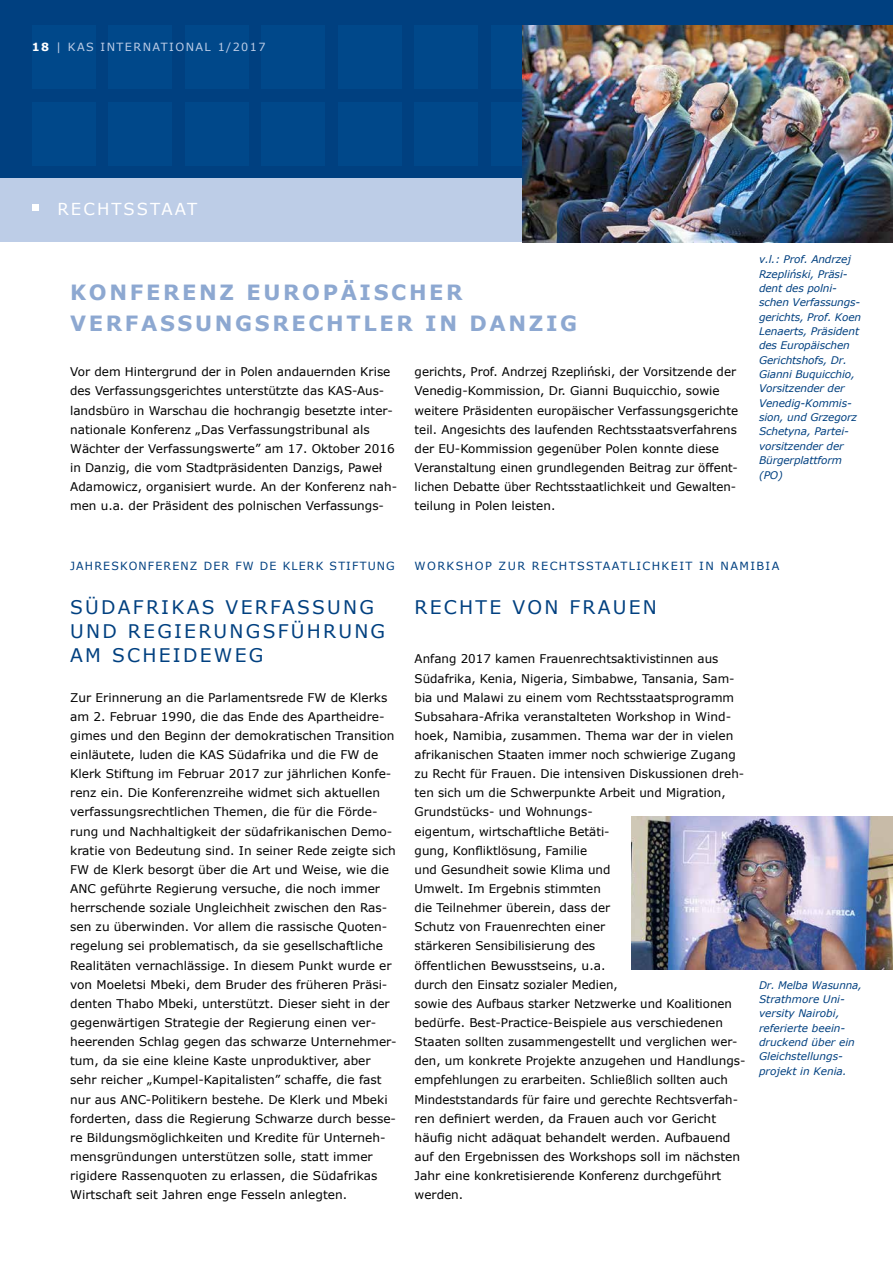
<style>
.page{position:relative;width:893px;height:1263px;background:#fff}
.page>*{position:absolute;margin:0;border:0;box-sizing:border-box;transform-origin:0 0}
.t1{font:700 21px/31.5px "Verdana";letter-spacing:.125em;color:#8da8d1}
.t2{font:18.75px/24.5px "Verdana";letter-spacing:.12em;color:#004080}
.t3{font:16.5px "Verdana";letter-spacing:.125em;color:#fff}
.t4{font:12px/19.2px "Verdana";color:#000}
.t5{font:11.25px "Verdana";letter-spacing:.12em;color:#004080}
.t6{font:11.25px "Verdana";letter-spacing:.125em;color:#bdcde7}
.t7{font:italic 10.5px/14.4px "Verdana";letter-spacing:-.01em;color:#004080}
.s1{font-weight:700;color:#fff}
</style>
<div class="page">
<div style="left:0;top:0;width:893px;height:179px;background:#004080"></div>
<div style="left:0;top:179px;width:893px;height:63px;background:#bdcde7"></div>
<div style="left:32px;top:26px;width:64px;height:63px;background:#00488a"></div>
<div style="left:32px;top:102px;width:64px;height:64px;background:#00488a"></div>
<div style="left:108px;top:26px;width:64px;height:63px;background:#00488a"></div>
<div style="left:108px;top:102px;width:64px;height:64px;background:#00488a"></div>
<div style="left:185px;top:26px;width:64px;height:63px;background:#00488a"></div>
<div style="left:185px;top:102px;width:64px;height:64px;background:#00488a"></div>
<div style="left:261px;top:26px;width:64px;height:63px;background:#00488a"></div>
<div style="left:261px;top:102px;width:64px;height:64px;background:#00488a"></div>
<div style="left:338px;top:26px;width:64px;height:63px;background:#00488a"></div>
<div style="left:338px;top:102px;width:64px;height:64px;background:#00488a"></div>
<div style="left:415px;top:26px;width:63px;height:63px;background:#00488a"></div>
<div style="left:415px;top:102px;width:63px;height:64px;background:#00488a"></div>
<div style="left:491px;top:26px;width:64px;height:63px;background:#00488a"></div>
<div style="left:491px;top:102px;width:64px;height:64px;background:#00488a"></div>
<div style="left:32px;top:204px;width:7px;height:7px;background:#fff"></div>
<img style="left:523px;top:26px;width:370px;height:216px">
<img style="left:631px;top:816px;width:262px;height:153px">
<p class="t6" style="left:32px;top:40px;width:235px"><span class="s1">18</span> | KAS INTERNATIONAL 1/2017</p>
<h3 class="t3" style="left:57px;top:198px;width:141px">RECHTSSTAAT</h3>
<h1 class="t1" style="left:70px;top:276px;width:509px">KONFERENZ EUROPÄISCHER<br>VERFASSUNGSRECHTLER IN DANZIG</h1>
<p class="t4" style="left:70px;top:362px;width:328px">Vor dem Hintergrund der in Polen andauernden Krise des Verfassungsgerichtes unterstützte das KAS-Aus&shy;landsbüro in Warschau die hochrangig besetzte inter&shy;nationale Konferenz „Das Verfassungstribunal als Wächter der Verfassungswerte” am 17. Oktober 2016 in Danzig, die vom Stadtpräsidenten Danzigs, Paweł Adamowicz, organisiert wurde. An der Konferenz nah&shy;men u.a. der Präsident des polnischen Verfassungs-</p>
<p class="t4" style="left:415px;top:362px;width:325px">gerichts, Prof. Andrzej Rzepliński, der Vorsitzende der Venedig-Kommission, Dr. Gianni Buquicchio, sowie weitere Präsidenten europäischer Verfassungsgerichte teil. Angesichts des laufenden Rechtsstaatsverfahrens der EU-Kommission gegenüber Polen konnte diese Veranstaltung einen grundlegenden Beitrag zur öffent&shy;lichen Debatte über Rechtsstaatlichkeit und Gewalten&shy;teilung in Polen leisten.</p>
<p class="t7" style="left:759px;top:252px;width:104px">v.l.: Prof. Andrzej<br>Rzepliński, Präsi&shy;dent des polni&shy;schen Verfassungs&shy;gerichts, Prof. Koen<br>Lenaerts, Präsident des Europäischen<br>Gerichtshofs, Dr.<br>Gianni Buquicchio,<br>Vorsitzender der<br>Venedig-Kommis&shy;sion, und Grzegorz<br>Schetyna, Partei&shy;vorsitzender der<br>Bürgerplattform (PO)</p>
<p class="t5" style="left:70px;top:559px;width:326px">JAHRESKONFERENZ DER FW DE KLERK STIFTUNG</p>
<h2 class="t2" style="left:70px;top:594px;width:316px">SÜDAFRIKAS VERFASSUNG<br>UND REGIERUNGSFÜHRUNG<br>AM SCHEIDEWEG</h2>
<p class="t4" style="left:70px;top:687px;width:328px">Zur Erinnerung an die Parlamentsrede FW de Klerks am 2. Februar 1990, die das Ende des Apartheidre&shy;gimes und den Beginn der demokratischen Transition einläutete, luden die KAS Südafrika und die FW de Klerk Stiftung im Februar 2017 zur jährlichen Konfe&shy;renz ein. Die Konferenzreihe widmet sich aktuellen verfassungsrechtlichen Themen, die für die Förde&shy;rung und Nachhaltigkeit der südafrikanischen Demo&shy;kratie von Bedeutung sind. In seiner Rede zeigte sich FW de Klerk besorgt über die Art und Weise, wie die ANC geführte Regierung versuche, die noch immer herrschende soziale Ungleichheit zwischen den Ras&shy;sen zu überwinden. Vor allem die rassische Quoten&shy;regelung sei problematisch, da sie gesellschaftliche Realitäten vernachlässige. In diesem Punkt wurde er von Moeletsi Mbeki, dem Bruder des früheren Präsi&shy;denten Thabo Mbeki, unterstützt. Dieser sieht in der gegenwärtigen Strategie der Regierung einen ver&shy;heerenden Schlag gegen das schwarze Unternehmer&shy;tum, da sie eine kleine Kaste unproduktiver, aber sehr reicher „Kumpel-Kapitalisten” schaffe, die fast nur aus ANC-Politikern bestehe. De Klerk und Mbeki forderten, dass die Regierung Schwarze durch besse&shy;re Bildungsmöglichkeiten und Kredite für Unterneh&shy;mensgründungen unterstützen solle, statt immer rigidere Rassenquoten zu erlassen, die Südafrikas Wirtschaft seit Jahren enge Fesseln anlegten.</p>
<p class="t5" style="left:415px;top:559px;width:366px">WORKSHOP ZUR RECHTSSTAATLICHKEIT IN NAMIBIA</p>
<h2 class="t2" style="left:415px;top:594px;width:244px">RECHTE VON FRAUEN</h2>
<p class="t4" style="left:415px;top:649px;width:332px">Anfang 2017 kamen Frauenrechtsaktivistinnen aus Südafrika, Kenia, Nigeria, Simbabwe, Tansania, Sam&shy;bia und Malawi zu einem vom Rechtsstaatsprogramm Subsahara-Afrika veranstalteten Workshop in Wind&shy;hoek, Namibia, zusammen. Thema war der in vielen afrikanischen Staaten immer noch schwierige Zugang zu Recht für Frauen. Die intensiven Diskussionen dreh&shy;ten sich um die Schwerpunkte Arbeit und Migration, Grundstücks- und Wohnungs-<br>eigentum, wirtschaftliche Betäti-<br>gung, Konfliktlösung, Familie<br>und Gesundheit sowie Klima und<br>Umwelt. Im Ergebnis stimmten<br>die Teilnehmer überein, dass der<br>Schutz von Frauenrechten einer<br>stärkeren Sensibilisierung des<br>öffentlichen Bewusstseins, u.a.<br>durch den Einsatz sozialer Medien,<br>sowie des Aufbaus starker Netzwerke und Koalitionen bedürfe. Best-Practice-Beispiele aus verschiedenen Staaten sollten zusammengestellt und verglichen wer&shy;den, um konkrete Projekte anzugehen und Handlungs&shy;empfehlungen zu erarbeiten. Schließlich sollten auch Mindeststandards für faire und gerechte Rechtsverfah&shy;ren definiert werden, da Frauen auch vor Gericht häufig nicht adäquat behandelt werden. Aufbauend auf den Ergebnissen des Workshops soll im nächsten Jahr eine konkretisierende Konferenz durchgeführt werden.</p>
<p class="t7" style="left:759px;top:977px;width:104px">Dr. Melba Wasunna,<br>Strathmore Uni&shy;versity Nairobi, referierte beein&shy;druckend über ein<br>Gleichstellungs&shy;projekt in Kenia.</p>
</div>
